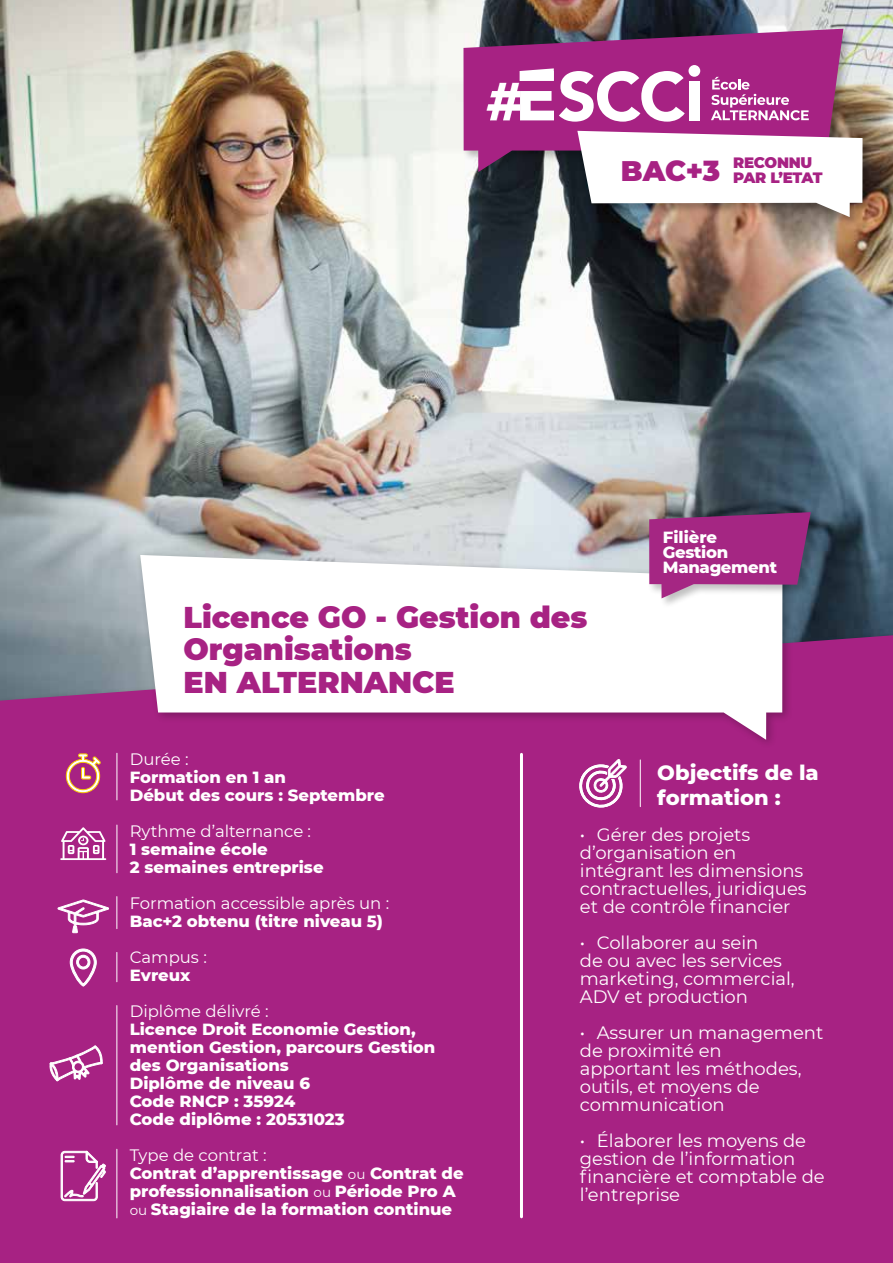
<style>
.page{position:relative;width:893px;height:1263px;background:#fff}
.page>*{position:absolute;margin:0;border:0;box-sizing:border-box;transform-origin:0 0}
.t1{font:900 30px/32.2px "Montserrat";color:#a72283}
.t2{font:900 28.35px "Montserrat";color:#a72283}
.t3{font:800 21px/25.2px "Montserrat";color:#fff}
.t4{font:18px/18px "Montserrat";color:#fff}
.t5{font:800 16.5px/18px "Montserrat";color:#fff}
.t6{font:16.5px "Montserrat";color:#fff}
.t7{font:800 16.5px/15px "Montserrat";letter-spacing:-.02em;color:#fff}
.t8{font:900 15px/15px "Montserrat";letter-spacing:-.02em;color:#a72283}
.s1{font-weight:400}
.s2{font-weight:400;font-size:13.5px}
</style>
<div class="page">
<img style="left:0;top:0;width:893px;height:625px">
<div style="left:462px;top:27px;width:392px;height:156px;background:#000;opacity:.25"></div>
<svg style="left:463px;top:29px;width:380px;height:143px;background:#942f7a"></svg>
<svg style="left:711px;top:77px;width:98px;height:43px;background:#bc57a0"></svg>
<div style="left:688px;top:65px;width:12px;height:12px;background:#fff;border-radius:50%"></div>
<div style="left:689px;top:81px;width:11px;height:39px;background:#fff"></div>
<svg style="left:487px;top:68px;width:198px;height:54px"></svg>
<div style="left:0;top:635px;width:893px;height:628px;background:#a72283"></div>
<div style="left:136px;top:550px;width:658px;height:199px;background:#000;opacity:.25"></div>
<svg style="left:140px;top:555px;width:642px;height:185px"></svg>
<div style="left:576px;top:129px;width:298px;height:99px;background:#000;opacity:.25"></div>
<svg style="left:577px;top:131px;width:285px;height:86px"></svg>
<hr style="left:520px;top:754px;width:3px;height:463px;background:#fff">
<svg style="left:66px;top:754px;width:35px;height:39px"></svg>
<svg style="left:60px;top:827px;width:46px;height:33px"></svg>
<svg style="left:57px;top:899px;width:52px;height:34px"></svg>
<svg style="left:70px;top:949px;width:27px;height:37px"></svg>
<hr style="left:117px;top:753px;width:1px;height:47px;background:#fff">
<hr style="left:116px;top:896px;width:1px;height:33px;background:#fff">
<hr style="left:116px;top:1005px;width:1px;height:120px;background:#fff">
<hr style="left:116px;top:952px;width:1px;height:30px;background:#fff">
<hr style="left:116px;top:1149px;width:1px;height:69px;background:#fff">
<hr style="left:117px;top:825px;width:1px;height:48px;background:#fff">
<svg style="left:49px;top:1043px;width:54px;height:42px"></svg>
<svg style="left:60px;top:1150px;width:47px;height:51px"></svg>
<svg style="left:576px;top:744px;width:51px;height:66px"></svg>
<hr style="left:640px;top:760px;width:1px;height:47px;background:#fff">
<div style="left:648px;top:510px;width:174px;height:99px;background:#000;opacity:.25"></div>
<svg style="left:649px;top:512px;width:162px;height:86px;background:#a3428b"></svg>
<h2 class="t2" style="left:621px;top:149px;width:101px">BAC+3</h2>
<p class="t8" style="left:733px;top:154px;width:91px">RECONNU<br>PAR L’ETAT</p>
<h1 class="t1" style="left:183px;top:599px;width:405px">Licence GO - Gestion des<br>Organisations<br>EN ALTERNANCE</h1>
<p class="t7" style="left:663px;top:528px;width:116px">Filière<br>Gestion<br>Management</p>
<p class="t6" style="left:130px;top:747px;width:60px">Durée :</p>
<p class="t5" style="left:130px;top:767px;width:257px">Formation en 1 an<br>Début des cours : Septembre</p>
<p class="t6" style="left:130px;top:819px;width:183px">Rythme d’alternance :</p>
<p class="t5" style="left:130px;top:839px;width:195px">1 semaine école<br>2 semaines entreprise</p>
<p class="t6" style="left:130px;top:891px;width:261px">Formation accessible après un :</p>
<p class="t5" style="left:130px;top:911px;width:255px">Bac+2 obtenu (titre niveau 5)</p>
<p class="t6" style="left:130px;top:945px;width:79px">Campus :</p>
<p class="t5" style="left:130px;top:965px;width:62px">Evreux</p>
<p class="t6" style="left:130px;top:999px;width:141px">Diplôme délivré :</p>
<p class="t5" style="left:130px;top:1019px;width:307px">Licence Droit Economie Gestion, mention Gestion, parcours Gestion des Organisations<br>Diplôme de niveau 6<br>Code RNCP : 35924<br>Code diplôme : 20531023</p>
<p class="t5" style="left:130px;top:1145px;width:335px"><span class="s1">Type de contrat :<br></span>Contrat d’apprentissage <span class="s2">ou</span> Contrat de professionnalisation <span class="s2">ou</span> Période Pro A <span class="s2">ou</span> Stagiaire de la formation continue</p>
<p class="t3" style="left:657px;top:758px;width:163px">Objectifs de la formation :</p>
<p class="t4" style="left:580px;top:825px;width:228px">• Gérer des projets d’organisation en intégrant les dimensions contractuelles, juridiques et de contrôle financier</p>
<p class="t4" style="left:580px;top:933px;width:216px">• Collaborer au sein<br>de ou avec les services marketing, commercial,<br>ADV et production</p>
<p class="t4" style="left:580px;top:1023px;width:245px">• Assurer un management de proximité en<br>apportant les méthodes, outils, et moyens de communication</p>
<p class="t4" style="left:580px;top:1131px;width:246px">• Élaborer les moyens de gestion de l’information financière et comptable de l’entreprise</p>
</div>
